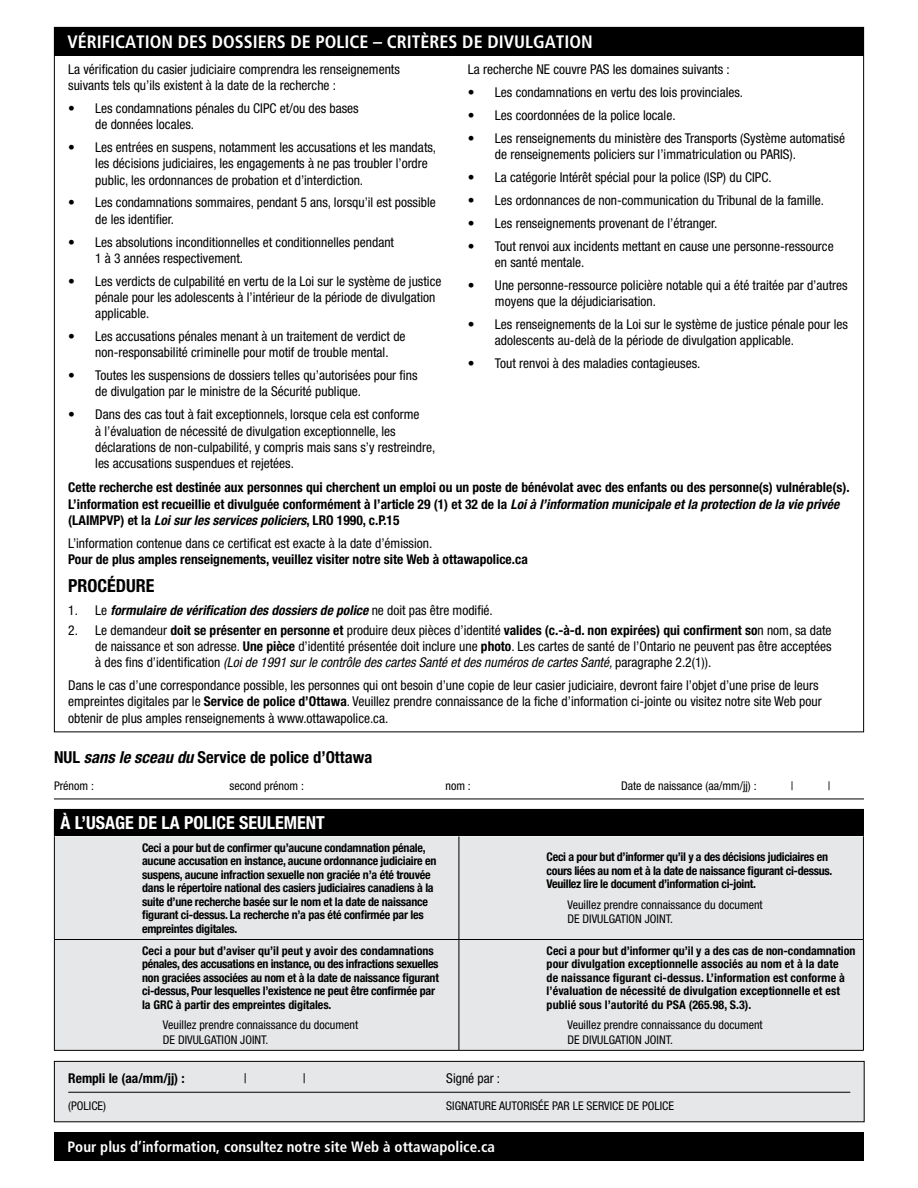
<style>
.page{position:relative;width:918px;height:1188px;background:#fff}
.page>*{position:absolute;margin:0;border:0;box-sizing:border-box;transform-origin:0 0}
.t1{font:700 condensed 18px "Frutiger";color:#fff}
.t2{font:700 condensed 18px "Helvetica Neue LT Std";color:#fff}
.t3{font:700 condensed 18px "Helvetica Neue LT Std";color:#000}
.t4{font:700 condensed 16.5px "Helvetica Neue LT Std";color:#000}
.t5{font:700 condensed 15px "Frutiger";color:#fff}
.t6{font:condensed 13.5px/16.2px "Helvetica Neue LT Std";color:#000}
.t7{font:700 condensed 13.5px/16.2px "Helvetica Neue LT Std";color:#000}
.t8{font:700 condensed 13.5px "Helvetica Neue";color:#000}
.t9{font:italic 700 condensed 13.5px "Helvetica Neue LT Std";color:#000}
.t10{font:700 condensed 12px/13.5px "Helvetica Neue LT Std";letter-spacing:-.02em;color:#000}
.t11{font:condensed 12px/14.4px "Helvetica Neue LT Std";color:#000}
.t12{font:700 condensed 12px/13.5px "Helvetica Neue LT Std";letter-spacing:.005em;color:#000}
.s1{font-style:italic}
.s2{font-weight:400;font-style:normal}
.s3{font-weight:700}
.s4{font-family:"Helvetica Neue"}
.s5{font-family:"Helvetica Neue";font-weight:700}
</style>
<div class="page">
<div style="left:54px;top:27px;width:810px;height:29px;background:#000"></div>
<div style="left:54px;top:1132px;width:810px;height:29px;background:#000"></div>
<div style="left:54px;top:1061px;width:810px;height:61px;background:#e6e7e8"></div>
<hr style="left:68px;top:1092px;width:782px;height:1px;background:#000">
<div style="left:54px;top:1061px;width:811px;height:61px;border:1px solid #000"></div>
<div style="left:54px;top:809px;width:809px;height:27px;background:#000"></div>
<div style="left:55px;top:836px;width:808px;height:214px;background:#e6e7e8"></div>
<hr style="left:459px;top:836px;width:1px;height:103px;background:#000">
<hr style="left:459px;top:940px;width:1px;height:110px;background:#000">
<hr style="left:54px;top:939px;width:405px;height:1px;background:#000">
<hr style="left:459px;top:939px;width:405px;height:1px;background:#000">
<hr style="left:459px;top:809px;width:405px;height:1px;background:#000">
<svg style="left:863px;top:810px;width:1px;height:26px"></svg>
<hr style="left:54px;top:836px;width:1px;height:103px;background:#000">
<hr style="left:863px;top:836px;width:1px;height:103px;background:#000">
<hr style="left:54px;top:940px;width:1px;height:110px;background:#000">
<hr style="left:863px;top:940px;width:1px;height:110px;background:#000">
<hr style="left:54px;top:1050px;width:405px;height:1px;background:#000">
<hr style="left:459px;top:1050px;width:405px;height:1px;background:#000">
<hr style="left:54px;top:799px;width:810px;height:1px;background:#000">
<h1 class="t1" style="left:68px;top:31px;width:527px">VÉRIFICATION DES DOSSIERS DE POLICE – CRITÈRES DE DIVULGATION</h1>
<p class="t6" style="left:68px;top:61px;width:333px">La vérification du casier judiciaire comprendra les renseignements suivants tels qu’ils existent à la date de la recherche :</p>
<p class="t6" style="left:95px;top:100px;width:265px;text-indent:-27px">• Les condamnations pénales du CIPC et/ou des bases de données locales.</p>
<p class="t6" style="left:95px;top:139px;width:342px;text-indent:-27px">• Les entrées en suspens, notamment les accusations et les mandats, les décisions judiciaires, les engagements à ne pas troubler l’ordre public, les ordonnances de probation et d’interdiction.</p>
<p class="t6" style="left:95px;top:195px;width:342px;text-indent:-27px">• Les condamnations sommaires, pendant 5 ans, lorsqu’il est possible de les identifier.</p>
<p class="t6" style="left:95px;top:234px;width:300px;text-indent:-27px">• Les absolutions inconditionnelles et conditionnelles pendant<br>1 à 3 années respectivement.</p>
<p class="t6" style="left:95px;top:273px;width:348px;text-indent:-27px">• Les verdicts de culpabilité en vertu de la Loi sur le système de justice pénale pour les adolescents à l’intérieur de la période de divulgation applicable.</p>
<p class="t6" style="left:95px;top:328px;width:312px;text-indent:-27px">• Les accusations pénales menant à un traitement de verdict de non-responsabilité criminelle pour motif de trouble mental.</p>
<p class="t6" style="left:95px;top:367px;width:324px;text-indent:-27px">• Toutes les suspensions de dossiers telles qu’autorisées pour fins de divulgation par le ministre de la Sécurité publique.</p>
<p class="t6" style="left:95px;top:406px;width:342px;text-indent:-27px">• Dans des cas tout à fait exceptionnels, lorsque cela est conforme<br>à l’évaluation de nécessité de divulgation exceptionnelle, les déclarations de non-culpabilité, y compris mais sans s’y restreindre, les accusations suspendues et rejetées.</p>
<p class="t6" style="left:468px;top:61px;width:263px">La recherche NE couvre PAS les domaines suivants :</p>
<p class="t6" style="left:468px;top:84px;width:277px">• Les condamnations en vertu des lois provinciales.</p>
<p class="t6" style="left:468px;top:107px;width:209px">• Les coordonnées de la police locale.</p>
<p class="t6" style="left:495px;top:130px;width:352px;text-indent:-27px">• Les renseignements du ministère des Transports (Système automatisé de renseignements policiers sur l’immatriculation ou PARIS).</p>
<p class="t6" style="left:468px;top:169px;width:305px">• La catégorie Intérêt spécial pour la police (ISP) du CIPC.</p>
<p class="t6" style="left:468px;top:192px;width:358px">• Les ordonnances de non-communication du Tribunal de la famille.</p>
<p class="t6" style="left:468px;top:215px;width:251px">• Les renseignements provenant de l’étranger.</p>
<p class="t6" style="left:495px;top:238px;width:340px;text-indent:-27px">• Tout renvoi aux incidents mettant en cause une personne-ressource en santé mentale.</p>
<p class="t6" style="left:495px;top:277px;width:354px;text-indent:-27px">• Une personne-ressource policière notable qui a été traitée par d’autres moyens que la déjudiciarisation.</p>
<p class="t6" style="left:495px;top:316px;width:354px;text-indent:-27px">• Les renseignements de la Loi sur le système de justice pénale pour les adolescents au-delà de la période de divulgation applicable.</p>
<p class="t6" style="left:468px;top:355px;width:234px">• Tout renvoi à des maladies contagieuses.</p>
<p class="t7" style="left:68px;top:479px;width:783px">Cette recherche est destinée aux personnes qui cherchent un emploi ou un poste de bénévolat avec des enfants ou des personne(s) vulnérable(s).<br>L’information est recueillie et divulguée conformément à l’article 29 (1) et 32 de la <span class="s1">Loi à l’information municipale et la protection de la vie privée </span>(LAIMPVP) et la <span class="s1">Loi sur les services policiers</span>, LRO 1990, c.P.15</p>
<p class="t6" style="left:68px;top:535px;width:366px">L’information contenue dans ce certificat est exacte à la date d’émission.</p>
<p class="t8" style="left:68px;top:551px;width:461px">Pour de plus amples renseignements, veuillez visiter notre site Web à ottawapolice.ca</p>
<h1 class="t3" style="left:68px;top:575px;width:88px">PROCÉDURE</h1>
<p class="t9" style="left:68px;top:602px;width:426px"><span class="s2">1. Le</span> formulaire de vérification des dossiers de police <span class="s2">ne doit pas être modifié.</span></p>
<p class="t6" style="left:95px;top:622px;width:738px;text-align:justify;text-indent:-27px">2. Le demandeur <span class="s3">doit se présenter en personne et</span> produire deux pièces d’identité <span class="s3">valides (c.-à-d. non expirées) qui confirment so</span>n nom, sa date de naissance et son adresse. <span class="s3">Une pièce</span> d’identité présentée doit inclure une <span class="s3">photo</span>. Les cartes de santé de l’Ontario ne peuvent pas être acceptées à des fins d’identification <span class="s1">(Loi de 1991 sur le contrôle des cartes Santé et des numéros de cartes Santé,</span> <span class="s4">paragraphe 2.2(1))</span>.</p>
<p class="t6" style="left:68px;top:677px;width:755px">Dans le cas d’une correspondance possible, les personnes qui ont besoin d’une copie de leur casier judiciaire, devront faire l’objet d’une prise de leurs empreintes digitales par le <span class="s5">Service de police d’Ottawa</span>. Veuillez prendre connaissance de la fiche d’information ci-jointe ou visitez notre site Web pour obtenir de plus amples renseignements à www.ottawapolice.ca.</p>
<p class="t4" style="left:54px;top:747px;width:320px">NUL <span class="s1">sans le sceau du</span> Service de police d’Ottawa</p>
<p class="t11" style="left:54px;top:779px;width:41px">Prénom :</p>
<p class="t11" style="left:230px;top:779px;width:76px">second prénom :</p>
<p class="t11" style="left:446px;top:779px;width:27px">nom :</p>
<p class="t11" style="left:621px;top:779px;width:137px">Date de naissance (aa/mm/jj) :</p>
<p class="t11" style="left:791px;top:779px;width:4px">|</p>
<p class="t11" style="left:828px;top:779px;width:4px">|</p>
<h1 class="t2" style="left:60px;top:812px;width:266px">À L’USAGE DE LA POLICE SEULEMENT</h1>
<p class="t10" style="left:142px;top:841px;width:296px">Ceci a pour but de confirmer qu’aucune condamnation pénale, aucune accusation en instance, aucune ordonnance judiciaire en suspens, aucune infraction sexuelle non graciée n’a été trouvée dans le répertoire national des casiers judiciaires canadiens à la suite d’une recherche basée sur le nom et la date de naissance figurant ci-dessus. La recherche n’a pas été confirmée par les empreintes digitales.</p>
<p class="t10" style="left:547px;top:850px;width:287px">Ceci a pour but d’informer qu’il y a des décisions judiciaires en cours liées au nom et à la date de naissance figurant ci-dessus.<br>Veuillez lire le document d’information ci-joint.</p>
<p class="t11" style="left:567px;top:897px;width:197px">Veuillez prendre connaissance du document<br>DE DIVULGATION JOINT.</p>
<p class="t10" style="left:142px;top:944px;width:298px">Ceci a pour but d’aviser qu’il peut y avoir des condamnations pénales, des accusations en instance, ou des infractions sexuelles non graciées associées au nom et à la date de naissance figurant ci-dessus, Pour lesquelles l’existence ne peut être confirmée par la GRC à partir des empreintes digitales.</p>
<p class="t11" style="left:163px;top:1018px;width:197px">Veuillez prendre connaissance du document<br>DE DIVULGATION JOINT.</p>
<p class="t12" style="left:547px;top:944px;width:310px">Ceci a pour but d’informer qu’il y a des cas de non-condamnation pour divulgation exceptionnelle associés au nom et à la date<br>de naissance figurant ci-dessus. L’information est conforme à l’évaluation de nécessité de divulgation exceptionnelle et est publié sous l’autorité du PSA (265.98, S.3).</p>
<p class="t11" style="left:567px;top:1018px;width:197px">Veuillez prendre connaissance du document<br>DE DIVULGATION JOINT.</p>
<p class="t7" style="left:68px;top:1070px;width:118px">Rempli le (aa/mm/jj) :</p>
<p class="t6" style="left:244px;top:1070px;width:4px">|</p>
<p class="t6" style="left:303px;top:1070px;width:4px">|</p>
<p class="t6" style="left:446px;top:1070px;width:55px">Signé par :</p>
<p class="t11" style="left:68px;top:1098px;width:39px">(POLICE)</p>
<p class="t11" style="left:446px;top:1098px;width:229px">SIGNATURE AUTORISÉE PAR LE SERVICE DE POLICE</p>
<p class="t5" style="left:68px;top:1138px;width:429px">Pour plus d’information, consultez notre site Web à ottawapolice.ca</p>
</div>
